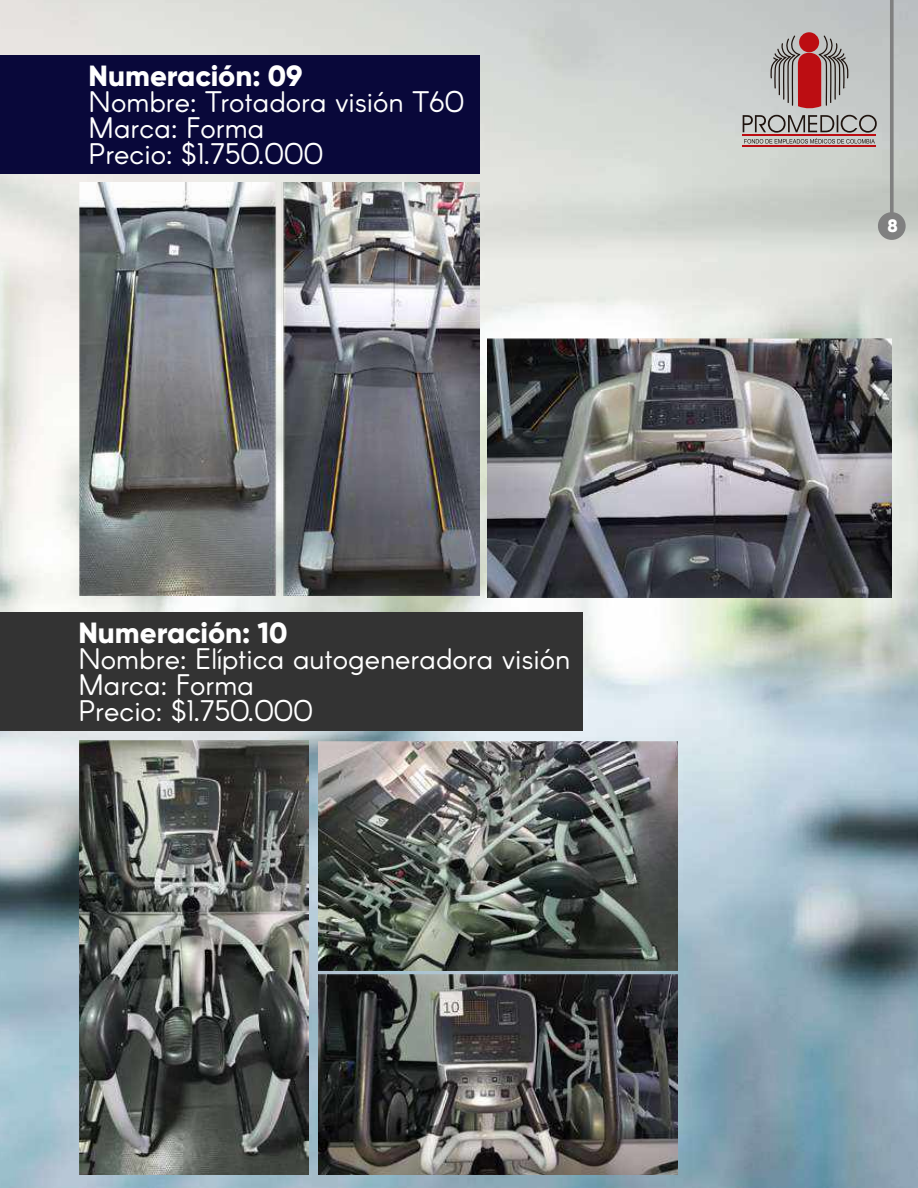
<style>
.page{position:relative;width:918px;height:1188px;background:#fff}
.page>*{position:absolute;margin:0;border:0;box-sizing:border-box;transform-origin:0 0}
.t1{font:29.1px/26.2px "Arcon Rounded Regular";color:#fff}
.t2{font:800 29.1px "Gilroy";color:#fff}
.t3{font:800 18px "Gilroy";color:#fff}
</style>
<div class="page">
<img style="left:0;top:0;width:918px;height:1188px">
<hr style="left:742px;top:146px;width:134px;height:1px;background:#bc0d12">
<svg style="left:743px;top:0;width:163px;height:240px;background:#bcb6b4"></svg>
<div style="left:0;top:55px;width:480px;height:119px;background:#09083a"></div>
<div style="left:0;top:612px;width:582px;height:119px;background:#333"></div>
<img style="left:80px;top:182px;width:400px;height:414px">
<img style="left:488px;top:339px;width:404px;height:258px">
<img style="left:318px;top:742px;width:360px;height:228px">
<img style="left:318px;top:975px;width:360px;height:199px">
<img style="left:80px;top:741px;width:228px;height:433px">
<p class="t2" style="left:89px;top:57px;width:215px">Numeración: 09</p>
<p class="t1" style="left:89px;top:91px;width:377px">Nombre: Trotadora visión T60<br>Marca: Forma<br>Precio: $1.750.000</p>
<p class="t2" style="left:78px;top:614px;width:211px">Numeración: 10</p>
<p class="t1" style="left:78px;top:648px;width:493px">Nombre: Elíptica autogeneradora visión<br>Marca: Forma<br>Precio: $1.750.000</p>
<p class="t3" style="left:888px;top:214px;width:12px">8</p>
</div>
